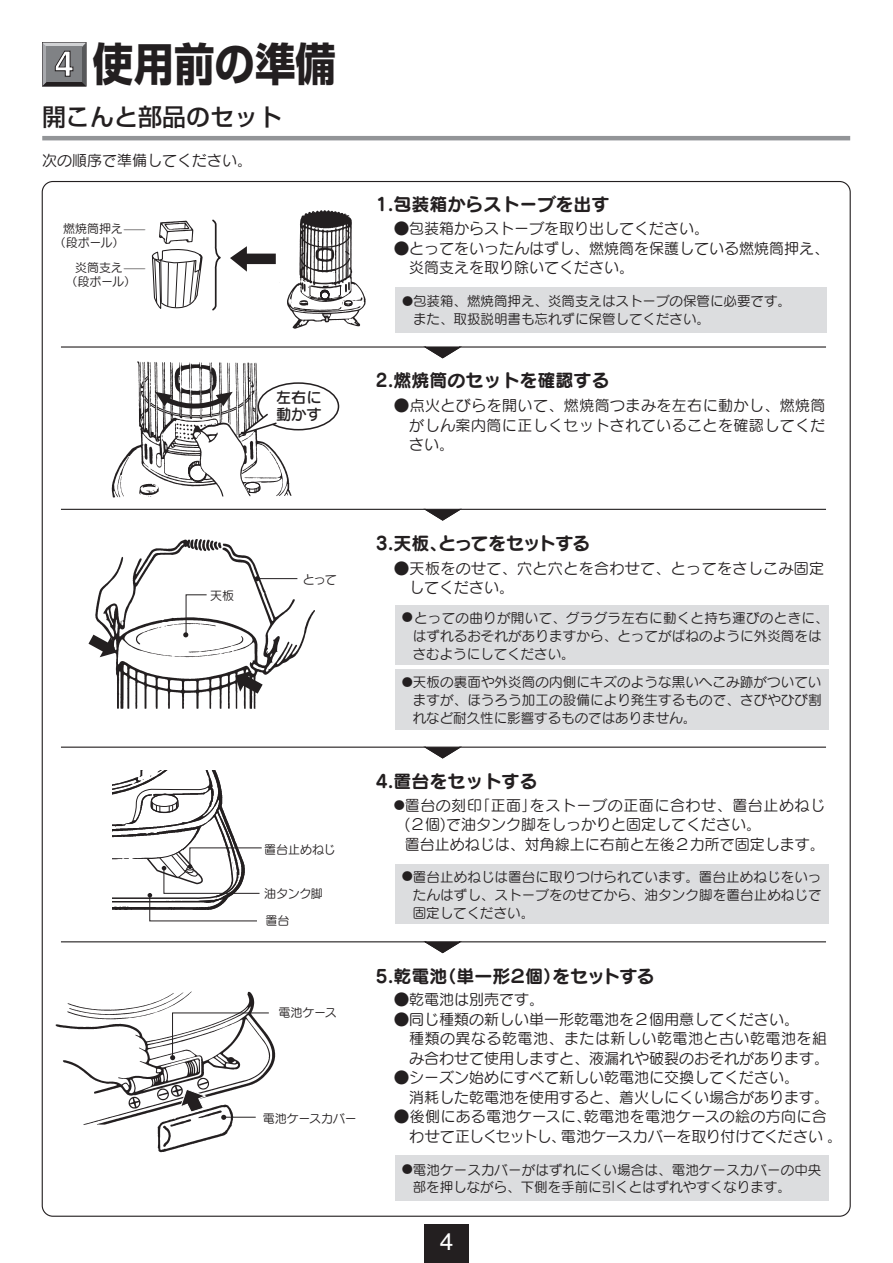
<style>
.page{position:relative;width:893px;height:1263px;background:#fff}
.page>*{position:absolute;margin:0;border:0;box-sizing:border-box;transform-origin:0 0}
.t1{font:700 45px "Shin Go Pr 6";color:#231f20;scale:.9 1}
.t2{font:24.3px "Helvetica";color:#fff}
.t3{font:500 24px "Shin Go Pr 6";color:#231f20}
.t4{font:18px "Seurat Pro B";color:#231f20}
.t5{font:18px "Seurat Pro B";letter-spacing:-.06em;color:#231f20}
.t6{font:15.15px/16.6px "Seurat Pro DB";color:#231f20}
.t7{font:15px/19.5px "Seurat Pro M";color:#231f20}
.t8{font:15px/19.5px "Seurat Pro M";letter-spacing:.025em;color:#231f20}
.t9{font:13.5px/18px "Seurat Pro M";letter-spacing:.01em;color:#231f20}
.t10{font:12px "Seurat Pro M";color:#231f20}
.s1{font-family:"Helvetica";font-size:35.55px;color:#fff}
.s2{font-size:10.5px}
</style>
<div class="page">
<div style="left:424px;top:1225px;width:45px;height:38px;background:#231f20"></div>
<svg style="left:43px;top:43px;width:43px;height:43px;background:#76777a"></svg>
<hr style="left:42px;top:136px;width:808px;height:4px;background:#939598">
<div style="left:395px;top:606px;width:433px;height:59px;background:#dcdddf"></div>
<div style="left:395px;top:670px;width:433px;height:60px;background:#dcdddf"></div>
<div style="left:395px;top:865px;width:433px;height:59px;background:#dcdddf"></div>
<div style="left:395px;top:1155px;width:433px;height:46px;background:#dcdddf"></div>
<svg style="left:61px;top:508px;width:765px;height:13px"></svg>
<svg style="left:61px;top:746px;width:765px;height:13px"></svg>
<svg style="left:61px;top:941px;width:765px;height:13px"></svg>
<img style="left:93px;top:539px;width:222px;height:170px">
<svg style="left:88px;top:635px;width:28px;height:22px"></svg>
<svg style="left:235px;top:671px;width:28px;height:23px"></svg>
<svg style="left:183px;top:594px;width:24px;height:43px"></svg>
<hr style="left:257px;top:578px;width:40px;height:1px;background:#231f20">
<svg style="left:255px;top:576px;width:5px;height:5px"></svg>
<img style="left:55px;top:991px;width:221px;height:162px">
<svg style="left:170px;top:1012px;width:100px;height:48px"></svg>
<hr style="left:223px;top:1117px;width:33px;height:1px;background:#231f20">
<svg style="left:221px;top:1115px;width:5px;height:5px"></svg>
<svg style="left:179px;top:1088px;width:28px;height:25px"></svg>
<img style="left:300px;top:210px;width:51px;height:9px">
<img style="left:111px;top:361px;width:184px;height:137px">
<div style="left:258px;top:382px;width:81px;height:48px;border:2px solid #231f20;border-radius:50%"></div>
<svg style="left:140px;top:375px;width:138px;height:63px"></svg>
<svg style="left:244px;top:481px;width:19px;height:13px"></svg>
<img style="left:113px;top:771px;width:139px;height:183px">
<svg style="left:113px;top:847px;width:149px;height:75px"></svg>
<svg style="left:131px;top:785px;width:78px;height:39px"></svg>
<svg style="left:61px;top:219px;width:766px;height:140px"></svg>
<svg style="left:186px;top:460px;width:23px;height:22px"></svg>
<h1 class="t1" style="left:54px;top:29px;width:314px"><span class="s1">4</span> 使用前の準備</h1>
<h3 class="t3" style="left:42px;top:97px;width:241px">開こんと部品のセット</h3>
<p class="t7" style="left:42px;top:150px;width:211px">次の順序で準備してください。</p>
<p class="t10" style="left:63px;top:221px;width:84px">燃焼筒押え̶</p>
<p class="t10" style="left:75px;top:260px;width:72px">炎筒支え̶</p>
<p class="t10" style="left:54px;top:235px;width:72px">（段ボール）</p>
<p class="t10" style="left:65px;top:274px;width:72px">（段ボール）</p>
<p class="t6" style="left:276px;top:388px;width:47px">左右に動かす</p>
<p class="t4" style="left:376px;top:192px;width:235px">1.包装箱からストーブを出す</p>
<p class="t7" style="left:394px;top:218px;width:316px">●包装箱からストーブを取り出してください。</p>
<p class="t7" style="left:409px;top:238px;width:421px;text-indent:-15px">●とってをいったんはずし、燃焼筒を保護している燃焼筒押え、炎筒支えを取り除いてください。</p>
<p class="t9" style="left:413px;top:292px;width:379px;text-indent:-10px"><span class="s2">●</span>包装箱、燃焼筒押え、炎筒支えはストーブの保管に必要です。また、取扱説明書も忘れずに保管してください。</p>
<p class="t4" style="left:376px;top:368px;width:235px">2.燃焼筒のセットを確認する</p>
<p class="t7" style="left:409px;top:395px;width:418px;text-align:justify;text-indent:-15px">●点火とびらを開いて、燃焼筒つまみを左右に動かし、燃焼筒がしん案内筒に正しくセットされていることを確認してください。</p>
<p class="t10" style="left:210px;top:587px;width:25px">天板</p>
<p class="t10" style="left:303px;top:572px;width:36px">とって</p>
<p class="t10" style="left:264px;top:841px;width:73px">置台止めねじ</p>
<p class="t10" style="left:264px;top:886px;width:60px">油タンク脚</p>
<p class="t10" style="left:265px;top:912px;width:25px">置台</p>
<p class="t10" style="left:278px;top:1005px;width:60px">電池ケース</p>
<p class="t10" style="left:263px;top:1110px;width:96px">電池ケースカバー</p>
<p class="t5" style="left:376px;top:530px;width:216px">3.天板、とってをセットする</p>
<p class="t8" style="left:409px;top:558px;width:416px;text-indent:-15px">●天板をのせて、穴と穴とを合わせて、とってをさしこみ固定してください。</p>
<p class="t9" style="left:413px;top:608px;width:417px;text-indent:-11px"><span class="s2">●</span>とっての曲りが開いて、グラグラ左右に動くと持ち運びのときに、はずれるおそれがありますから、とってがばねのように外炎筒をはさむようにしてください。</p>
<p class="t9" style="left:413px;top:673px;width:410px;text-align:justify;text-indent:-11px"><span class="s2">●</span>天板の裏面や外炎筒の内側にキズのような黒いへこみ跡がついていますが、ほうろう加工の設備により発生するもので、さびやひび割れなど耐久性に影響するものではありません。</p>
<p class="t4" style="left:376px;top:768px;width:163px">4.置台をセットする</p>
<p class="t7" style="left:404px;top:795px;width:423px;text-indent:-10px"><span class="s2">●</span>置台の刻印｢正面｣をストーブの正面に合わせ、置台止めねじ(２個)で油タンク脚をしっかりと固定してください。<br>置台止めねじは、対角線上に右前と左後２カ所で固定します。</p>
<p class="t9" style="left:413px;top:867px;width:410px;text-align:justify;text-indent:-11px"><span class="s2">●</span>置台止めねじは置台に取りつけられています。置台止めねじをいったんはずし、ストーブをのせてから、油タンク脚を置台止めねじで固定してください。</p>
<p class="t4" style="left:376px;top:963px;width:280px">5.乾電池（単一形２個）をセットする</p>
<p class="t7" style="left:394px;top:989px;width:151px">●乾電池は別売です。</p>
<p class="t7" style="left:409px;top:1009px;width:422px;text-indent:-15px">●同じ種類の新しい単一形乾電池を２個用意してください。<br>種類の異なる乾電池、または新しい乾電池と古い乾電池を組み合わせて使用しますと、液漏れや破裂のおそれがあります。</p>
<p class="t7" style="left:409px;top:1067px;width:421px;text-indent:-15px">●シーズン始めにすべて新しい乾電池に交換してください。<br>消耗した乾電池を使用すると、着火しにくい場合があります。</p>
<p class="t7" style="left:409px;top:1106px;width:434px;text-indent:-15px">●後側にある電池ケースに、乾電池を電池ケースの絵の方向に合わせて正しくセットし、電池ケースカバーを取り付けてください。</p>
<p class="t9" style="left:413px;top:1160px;width:410px;text-indent:-11px"><span class="s2">●</span>電池ケースカバーがはずれにくい場合は、電池ケースカバーの中央部を押しながら、下側を手前に引くとはずれやすくなります。</p>
<h2 class="t2" style="left:440px;top:1223px;width:15px">4</h2>
</div>
